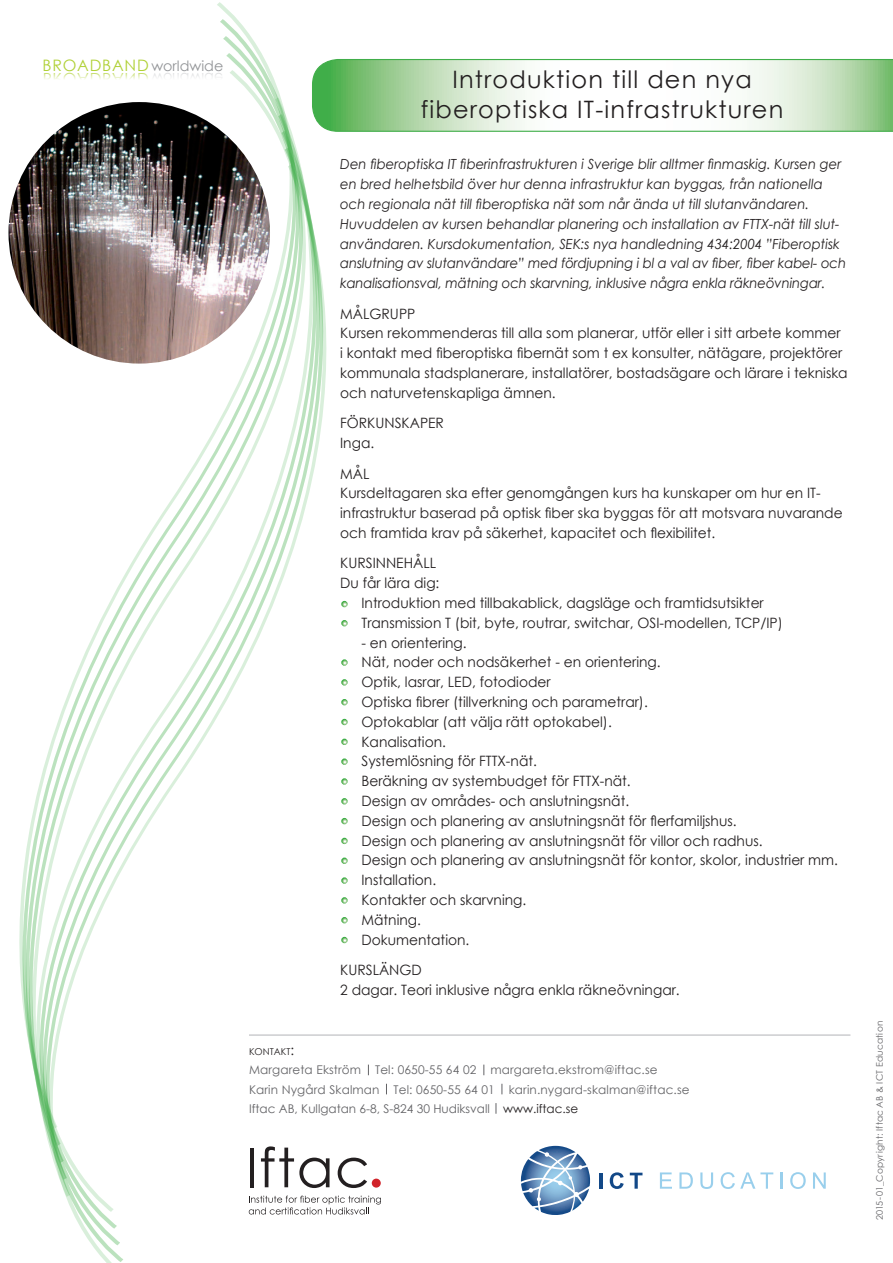
<style>
.page{position:relative;width:893px;height:1263px;background:#fff}
.page>*{position:absolute;margin:0;border:0;box-sizing:border-box;transform-origin:0 0}
.t1{font:24px/30px "Century Gothic";letter-spacing:.05em;color:#231f20;text-align:center}
.t2{font:14.25px/19.8px "Century Gothic";color:#231f20}
.t3{font:italic 13.95px/19.8px "Century Gothic";color:#231f20;scale:.95 1}
.t4{font:12px/19.5px "Century Gothic";letter-spacing:.01em;color:#636366}
.t5{font:9.45px "Century Gothic";color:#231f20}
.t6{font:9px "Century Gothic";letter-spacing:.03em;color:#636366}
.s1{font-size:13.5px}
.s2{color:#231f20}
</style>
<div class="page">
<svg style="left:8px;top:82px;width:442px;height:1141px"></svg>
<svg style="left:249px;top:1196px;width:132px;height:18px"></svg>
<hr style="left:250px;top:1148px;width:4px;height:39px;background:#231f20">
<svg style="left:261px;top:1146px;width:69px;height:42px"></svg>
<svg style="left:338px;top:1157px;width:29px;height:31px"></svg>
<div style="left:372px;top:1178px;width:9px;height:9px;background:#d1232a;border-radius:50%"></div>
<svg style="left:521px;top:1146px;width:69px;height:69px"></svg>
<hr style="left:600px;top:1173px;width:3px;height:16px;background:#124887">
<svg style="left:610px;top:1172px;width:14px;height:17px"></svg>
<svg style="left:630px;top:1173px;width:12px;height:16px"></svg>
<svg style="left:660px;top:1172px;width:12px;height:17px"></svg>
<svg style="left:679px;top:1172px;width:14px;height:17px"></svg>
<svg style="left:700px;top:1172px;width:13px;height:17px"></svg>
<svg style="left:721px;top:1172px;width:52px;height:17px"></svg>
<hr style="left:780px;top:1172px;width:3px;height:17px;background:#99cfec">
<svg style="left:790px;top:1172px;width:16px;height:17px"></svg>
<svg style="left:813px;top:1172px;width:13px;height:17px"></svg>
<img style="left:9px;top:102px;width:261px;height:262px;border-radius:131px">
<svg style="left:311px;top:59px;width:582px;height:73px"></svg>
<hr style="left:249px;top:1035px;width:601px;height:1px;background:#b2b3b7">
<div style="left:341px;top:601px;width:7px;height:6px;border:2px solid #fff;border-radius:50%"></div>
<div style="left:341px;top:620px;width:7px;height:6px;border:2px solid #fff;border-radius:50%"></div>
<div style="left:341px;top:659px;width:7px;height:7px;border:2px solid #fff;border-radius:50%"></div>
<div style="left:341px;top:679px;width:7px;height:6px;border:2px solid #fff;border-radius:50%"></div>
<div style="left:341px;top:699px;width:7px;height:6px;border:2px solid #fff;border-radius:50%"></div>
<div style="left:341px;top:719px;width:7px;height:6px;border:2px solid #fff;border-radius:50%"></div>
<div style="left:341px;top:739px;width:7px;height:6px;border:2px solid #fff;border-radius:50%"></div>
<div style="left:341px;top:758px;width:7px;height:7px;border:2px solid #fff;border-radius:50%"></div>
<div style="left:341px;top:778px;width:7px;height:7px;border:2px solid #fff;border-radius:50%"></div>
<div style="left:341px;top:798px;width:7px;height:6px;border:2px solid #fff;border-radius:50%"></div>
<div style="left:341px;top:818px;width:7px;height:6px;border:2px solid #fff;border-radius:50%"></div>
<div style="left:341px;top:838px;width:7px;height:6px;border:2px solid #fff;border-radius:50%"></div>
<div style="left:341px;top:857px;width:7px;height:7px;border:2px solid #fff;border-radius:50%"></div>
<div style="left:341px;top:877px;width:7px;height:7px;border:2px solid #fff;border-radius:50%"></div>
<div style="left:341px;top:897px;width:7px;height:6px;border:2px solid #fff;border-radius:50%"></div>
<div style="left:341px;top:917px;width:7px;height:6px;border:2px solid #fff;border-radius:50%"></div>
<div style="left:341px;top:937px;width:7px;height:6px;border:2px solid #fff;border-radius:50%"></div>
<svg style="left:44px;top:82px;width:179px;height:3px"></svg>
<p class="t1" style="left:421px;top:64px;width:364px">Introduktion till den nya fiberoptiska IT-infrastrukturen</p>
<p class="t3" style="left:340px;top:154px;width:534px">Den fiberoptiska IT fiberinfrastrukturen i Sverige blir alltmer finmaskig. Kursen ger en bred helhetsbild över hur denna infrastruktur kan byggas, från nationella och regionala nät till fiberoptiska nät som når ända ut till slutanvändaren.<br>Huvuddelen av kursen behandlar planering och installation av FTTX-nät till slut&shy;användaren. Kursdokumentation, SEK:s nya handledning 434:2004 ”Fiberoptisk anslutning av slutanvändare” med fördjupning i bl a val av fiber, fiber kabel- och kanalisationsval, mätning och skarvning, inklusive några enkla räkneövningar.</p>
<p class="t2" style="left:340px;top:303px;width:77px">MÅLGRUPP</p>
<p class="t2" style="left:340px;top:323px;width:509px">Kursen rekommenderas till alla som planerar, utför eller i sitt arbete kommer<br>i kontakt med fiberoptiska fibernät som t ex konsulter, nätägare, projektörer kommunala stadsplanerare, installatörer, bostadsägare och lärare i tekniska och naturvetenskapliga ämnen.</p>
<p class="t2" style="left:340px;top:413px;width:105px">FÖRKUNSKAPER</p>
<p class="t2" style="left:340px;top:433px;width:36px">Inga.</p>
<p class="t2" style="left:340px;top:463px;width:31px">MÅL</p>
<p class="t2" style="left:340px;top:483px;width:504px">Kursdeltagaren ska efter genomgången kurs ha kunskaper om hur en IT&shy;infrastruktur baserad på optisk fiber ska byggas för att motsvara nuvarande och framtida krav på säkerhet, kapacitet och flexibilitet.</p>
<p class="t2" style="left:340px;top:553px;width:97px">KURSINNEHÅLL</p>
<p class="t2" style="left:340px;top:573px;width:101px">Du får lära dig:</p>
<p class="t2" style="left:361px;top:593px;width:404px">Introduktion med tillbakablick, dagsläge och framtidsutsikter</p>
<p class="t2" style="left:361px;top:612px;width:423px">Transmission T (bit, byte, routrar, switchar, OSI-modellen, TCP/IP)</p>
<p class="t2" style="left:361px;top:632px;width:107px">- en orientering.</p>
<p class="t2" style="left:361px;top:652px;width:301px">Nät, noder och nodsäkerhet - en orientering.</p>
<p class="t2" style="left:361px;top:672px;width:191px">Optik, lasrar, LED, fotodioder</p>
<p class="t2" style="left:361px;top:692px;width:288px">Optiska fibrer (tillverkning och parametrar).</p>
<p class="t2" style="left:361px;top:711px;width:252px">Optokablar (att välja rätt optokabel).</p>
<p class="t2" style="left:361px;top:731px;width:86px">Kanalisation.</p>
<p class="t2" style="left:361px;top:751px;width:177px">Systemlösning för FTTX-nät.</p>
<p class="t2" style="left:361px;top:771px;width:271px">Beräkning av systembudget för FTTX-nät.</p>
<p class="t2" style="left:361px;top:791px;width:269px">Design av områdes- och anslutningsnät.</p>
<p class="t2" style="left:361px;top:810px;width:377px">Design och planering av anslutningsnät för flerfamiljshus.</p>
<p class="t2" style="left:361px;top:830px;width:403px">Design och planering av anslutningsnät för villor och radhus.</p>
<p class="t2" style="left:361px;top:850px;width:478px">Design och planering av anslutningsnät för kontor, skolor, industrier mm.</p>
<p class="t2" style="left:361px;top:870px;width:76px">Installation.</p>
<p class="t2" style="left:361px;top:890px;width:166px">Kontakter och skarvning.</p>
<p class="t2" style="left:361px;top:909px;width:61px">Mätning.</p>
<p class="t2" style="left:361px;top:929px;width:109px">Dokumentation.</p>
<p class="t2" style="left:340px;top:960px;width:83px">KURSLÄNGD</p>
<p class="t2" style="left:340px;top:979px;width:341px">2 dagar. Teori inklusive några enkla räkneövningar.</p>
<p class="t5" style="left:249px;top:1045px;width:47px">KONTAKT<span class="s1">:</span></p>
<p class="t4" style="left:249px;top:1060px;width:442px">Margareta Ekström Tel: 0650-55 64 02 margareta.ekstrom@iftac.se<br>Karin Nygård Skalman Tel: 0650-55 64 01 karin.nygard-skalman@iftac.se<br>Iftac AB, Kullgatan 6-8, S-824 30 Hudiksvall <span class="s2">www.iftac.se</span></p>
<p class="t6" style="left:873px;top:1220px;width:201px;rotate:-90deg">2015-01_Copyright: Iftac AB &amp; ICT Education</p>
</div>
